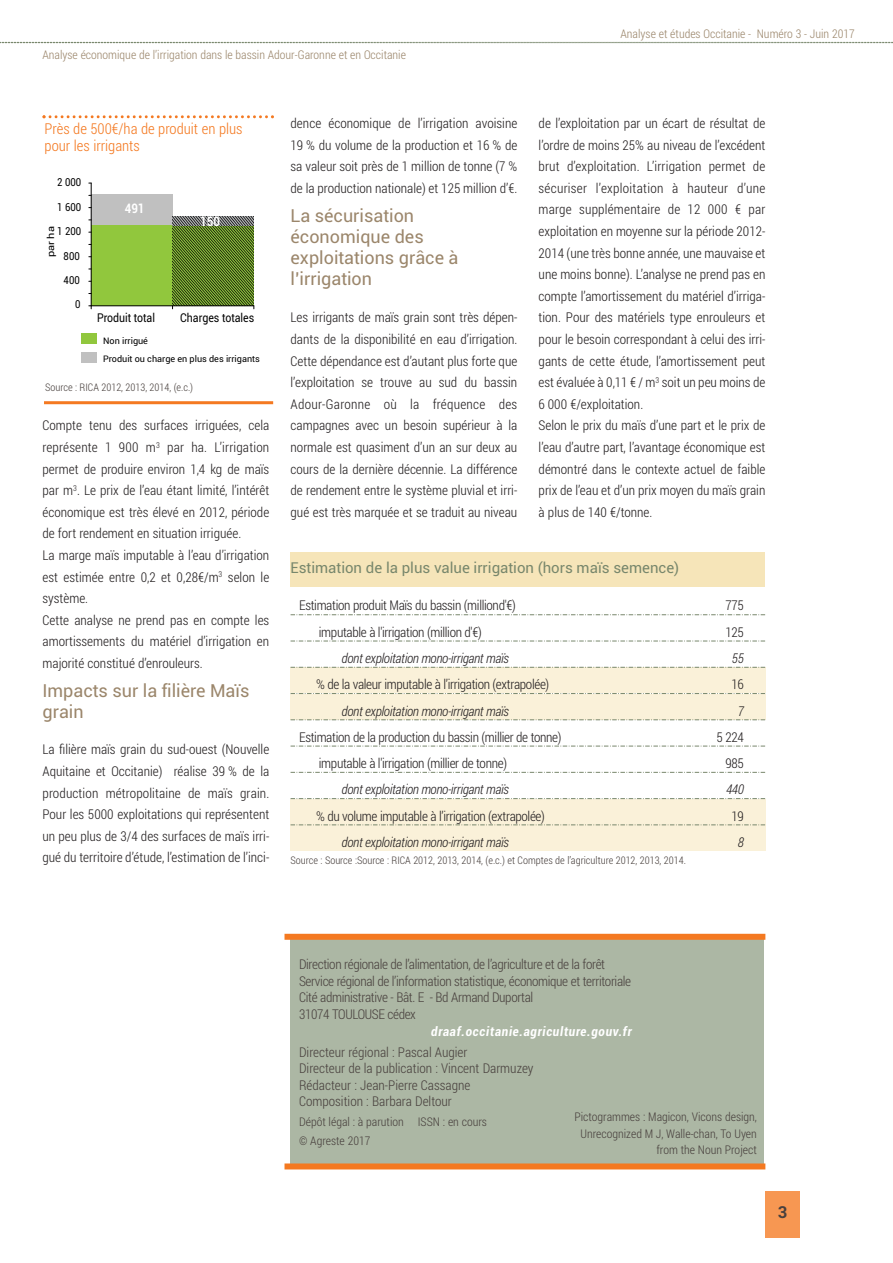
<style>
.page{position:relative;width:893px;height:1263px;background:#fff}
.page>*{position:absolute;margin:0;border:0;box-sizing:border-box;transform-origin:0 0}
.t1{font:18px/21px "Roboto";color:#9b866b}
.t2{font:700 16.5px "Roboto";color:#49413e}
.t3{font:15px "Roboto";color:#78876c}
.t4{font:300 15px/16.5px "Roboto Condensed";color:#f47921}
.t5{font:300 13.5px/21.6px "Roboto Condensed";color:#231f20;text-align:justify}
.t6{font:300 13.5px "Roboto Condensed";letter-spacing:-.025em;color:#231f20}
.t7{font:300 13.5px/16.5px "Roboto Condensed";letter-spacing:-.025em;color:#49413e}
.t8{font:italic 300 13.5px "Roboto Condensed";letter-spacing:-.025em;color:#231f20}
.t9{font:300 13.5px/16.5px "Roboto Condensed";color:#49413e}
.t10{font:italic 700 condensed 13.5px "Roboto";letter-spacing:.05em;color:#fff}
.t11{font:700 13.2px "Roboto";color:#fff;scale:.87 1}
.t12{font:12.15px "Roboto";color:#000;scale:.87 1}
.t13{font:300 12px/16.5px "Roboto Condensed";color:#49413e}
.t14{font:300 12px "Roboto Condensed";color:#9b866b}
.t15{font:10.95px "Roboto";color:#000;scale:.87 1}
.t16{font:300 10.5px "Roboto Condensed";color:#49413e}
.t17{font:9.6px "Roboto";color:#000;scale:1.15 1}
.t18{font:9px/18.1px "Roboto";color:#000}
</style>
<div class="page">
<div style="left:765px;top:1191px;width:34px;height:46px;background:#f79752"></div>
<svg style="left:0;top:42px;width:893px;height:1px"></svg>
<div style="left:91px;top:225px;width:82px;height:81px;background:#91c73d"></div>
<img style="left:173px;top:225px;width:81px;height:81px">
<div style="left:91px;top:195px;width:82px;height:30px;background:#c0c0c0"></div>
<svg style="left:173px;top:216px;width:81px;height:9px"></svg>
<hr style="left:91px;top:183px;width:1px;height:123px;background:#000">
<hr style="left:91px;top:306px;width:163px;height:1px;background:#000">
<div style="left:82px;top:334px;width:15px;height:10px;background:#91c73d"></div>
<div style="left:82px;top:353px;width:15px;height:10px;background:#c0c0c0"></div>
<svg style="left:43px;top:115px;width:231px;height:3px"></svg>
<hr style="left:44px;top:401px;width:229px;height:3px;background:#f47921">
<div style="left:291px;top:668px;width:389px;height:25px;background:#faf1d9"></div>
<div style="left:680px;top:668px;width:85px;height:25px;background:#faf1d9"></div>
<div style="left:291px;top:694px;width:389px;height:25px;background:#faf1d9"></div>
<div style="left:680px;top:694px;width:85px;height:25px;background:#faf1d9"></div>
<div style="left:291px;top:799px;width:389px;height:25px;background:#faf1d9"></div>
<div style="left:680px;top:799px;width:85px;height:25px;background:#faf1d9"></div>
<div style="left:291px;top:825px;width:389px;height:26px;background:#faf1d9"></div>
<div style="left:680px;top:825px;width:85px;height:26px;background:#faf1d9"></div>
<svg style="left:291px;top:614px;width:474px;height:1px"></svg>
<svg style="left:291px;top:641px;width:474px;height:1px"></svg>
<svg style="left:291px;top:667px;width:474px;height:1px"></svg>
<svg style="left:291px;top:693px;width:474px;height:1px"></svg>
<svg style="left:291px;top:719px;width:474px;height:1px"></svg>
<svg style="left:291px;top:746px;width:474px;height:1px"></svg>
<svg style="left:291px;top:772px;width:474px;height:1px"></svg>
<svg style="left:291px;top:798px;width:474px;height:1px"></svg>
<svg style="left:291px;top:824px;width:474px;height:1px"></svg>
<div style="left:291px;top:553px;width:474px;height:34px;background:#f6e5b9"></div>
<div style="left:291px;top:939px;width:473px;height:226px;background:#acb7a4"></div>
<div style="left:284px;top:934px;width:481px;height:6px;background:#f47921"></div>
<div style="left:284px;top:1163px;width:481px;height:6px;background:#f47921"></div>
<p class="t14" style="left:43px;top:48px;width:365px">Analyse économique de l’irrigation dans le bassin Adour-Garonne et en Occitanie</p>
<p class="t14" style="left:620px;top:27px;width:236px">Analyse et études Occitanie - Numéro 3 - Juin 2017</p>
<p class="t4" style="left:45px;top:121px;width:199px">Près de 500€/ha de produit en plus pour les irrigants</p>
<p class="t15" style="left:57px;top:176px;width:29px">2 000</p>
<p class="t15" style="left:57px;top:200px;width:29px">1 600</p>
<p class="t17" style="left:45px;top:257px;width:29px;rotate:-90deg">par ha</p>
<p class="t15" style="left:57px;top:225px;width:29px">1 200</p>
<p class="t15" style="left:64px;top:249px;width:20px">800</p>
<p class="t15" style="left:64px;top:274px;width:20px">400</p>
<p class="t15" style="left:75px;top:298px;width:8px">0</p>
<p class="t11" style="left:125px;top:201px;width:24px">491</p>
<p class="t11" style="left:200px;top:214px;width:24px">150</p>
<p class="t12" style="left:97px;top:311px;width:68px">Produit total</p>
<p class="t12" style="left:180px;top:311px;width:87px">Charges totales</p>
<p class="t18" style="left:103px;top:332px;width:158px">Non irrigué<br>Produit ou charge en plus des irrigants</p>
<p class="t16" style="left:45px;top:382px;width:150px">Source : RICA 2012, 2013, 2014, (e.c.)</p>
<p class="t5" style="left:43px;top:415px;width:228px;text-align:left">Compte tenu des surfaces irriguées, cela représente 1 900 m<sup>3</sup> par ha. L’irrigation permet de produire environ 1,4 kg de maïs par m<sup>3</sup>. Le prix de l’eau étant limité, l’intérêt économique est très élevé en 2012, période de fort rendement en situation irriguée.<br>La marge maïs imputable à l’eau d’irrigation est estimée entre 0,2 et 0,28€/m<sup>3</sup> selon le système.<br>Cette analyse ne prend pas en compte les amortissements du matériel d’irrigation en majorité constitué d’enrouleurs.</p>
<h1 class="t1" style="left:43px;top:681px;width:208px">Impacts sur la filière Maïs grain</h1>
<p class="t5" style="left:43px;top:739px;width:228px">La filière maïs grain du sud-ouest (Nouvelle Aquitaine et Occitanie) réalise 39 % de la production métropolitaine de maïs grain.<br>Pour les 5000 exploitations qui représentent un peu plus de 3/4 des surfaces de maïs irri&shy;gué du territoire d’étude, l’estimation de l’inci-</p>
<p class="t5" style="left:291px;top:112px;width:228px">dence économique de l’irrigation avoisine 19 % du volume de la production et 16 % de sa valeur soit près de 1 million de tonne (7 % de la production nationale) et 125 million d’€.</p>
<h1 class="t1" style="left:291px;top:206px;width:169px">la sécurisation économique des exploitations grâce à l’irrigation</h1>
<p class="t5" style="left:291px;top:307px;width:228px">Les irrigants de maïs grain sont très dépen&shy;dants de la disponibilité en eau d’irrigation.<br>Cette dépendance est d’autant plus forte que l’exploitation se trouve au sud du bassin Adour-Garonne où la fréquence des campagnes avec un besoin supérieur à la normale est quasiment d’un an sur deux au cours de la dernière décennie. La différence de rendement entre le système pluvial et irri&shy;gué est très marquée et se traduit au niveau</p>
<p class="t5" style="left:539px;top:112px;width:228px;text-align:left">de l’exploitation par un écart de résultat de l’ordre de moins 25% au niveau de l’excédent brut d’exploitation. L’irrigation permet de sécuriser l’exploitation à hauteur d’une marge supplémentaire de 12 000 € par exploitation en moyenne sur la période 2012- 2014 (une très bonne année, une mauvaise et une moins bonne). L’analyse ne prend pas en compte l’amortissement du matériel d’irriga&shy;tion. Pour des matériels type enrouleurs et pour le besoin correspondant à celui des irri&shy;gants de cette étude, l’amortissement peut est évaluée à 0,11 € / m<sup>3</sup> soit un peu moins de 6 000 €/exploitation.<br>Selon le prix du maïs d’une part et le prix de l’eau d’autre part, l’avantage économique est démontré dans le contexte actuel de faible prix de l’eau et d’un prix moyen du maïs grain à plus de 140 €/tonne.</p>
<p class="t3" style="left:291px;top:559px;width:390px">estimation de la plus value irrigation (hors maïs semence)</p>
<p class="t6" style="left:299px;top:598px;width:218px">Estimation produit Maïs du bassin (milliond'€)</p>
<p class="t5" style="left:725px;top:595px;width:20px">775</p>
<p class="t6" style="left:319px;top:624px;width:164px">imputable à l'irrigation (million d'€)</p>
<p class="t5" style="left:725px;top:621px;width:20px">125</p>
<p class="t8" style="left:342px;top:650px;width:169px">dont exploitation mono-irrigant maïs</p>
<p class="t8" style="left:732px;top:650px;width:13px">55</p>
<p class="t6" style="left:316px;top:677px;width:235px">% de la valeur imputable à l’irrigation (extrapolée)</p>
<p class="t5" style="left:731px;top:674px;width:14px">16</p>
<p class="t8" style="left:342px;top:703px;width:169px">dont exploitation mono-irrigant maïs</p>
<p class="t8" style="left:738px;top:703px;width:8px">7</p>
<p class="t6" style="left:299px;top:729px;width:264px">Estimation de la production du bassin (millier de tonne)</p>
<p class="t5" style="left:717px;top:726px;width:29px">5 224</p>
<p class="t6" style="left:319px;top:755px;width:190px">imputable à l'irrigation (millier de tonne)</p>
<p class="t5" style="left:725px;top:753px;width:20px">985</p>
<p class="t8" style="left:342px;top:782px;width:169px">dont exploitation mono-irrigant maïs</p>
<p class="t8" style="left:726px;top:782px;width:19px">440</p>
<p class="t6" style="left:316px;top:808px;width:230px">% du volume imputable à l’irrigation (extrapolée)</p>
<p class="t5" style="left:731px;top:805px;width:14px">19</p>
<p class="t8" style="left:342px;top:834px;width:169px">dont exploitation mono-irrigant maïs</p>
<p class="t8" style="left:738px;top:834px;width:8px">8</p>
<p class="t16" style="left:291px;top:854px;width:397px">Source : Source :Source : RICA 2012, 2013, 2014, (e.c.) et Comptes de l’agriculture 2012, 2013, 2014.</p>
<p class="t7" style="left:299px;top:956px;width:334px">Direction régionale de l’alimentation, de l’agriculture et de la forêt Service régional de l’information statistique, économique et territoriale Cité administrative - Bât. E - Bd Armand Duportal<br>31074 TOULOUSE cédex</p>
<p class="t10" style="left:431px;top:1023px;width:202px">draaf.occitanie.agriculture.gouv.fr</p>
<p class="t9" style="left:299px;top:1044px;width:236px">Directeur régional : Pascal Augier<br>Directeur de la publication : Vincent Darmuzey Rédacteur : Jean-Pierre Cassagne Composition : Barbara Deltour</p>
<p class="t13" style="left:299px;top:1112px;width:189px;line-height:19.5px">Dépôt légal : à parution ISSN : en cours © Agreste 2017</p>
<p class="t13" style="left:574px;top:1109px;width:184px;text-align:right">Pictogrammes : Magicon, Vicons design,<br>Unrecognized M J, Walle-chan, To Uyen from the Noun Project</p>
<p class="t2" style="left:778px;top:1203px;width:11px">3</p>
</div>
